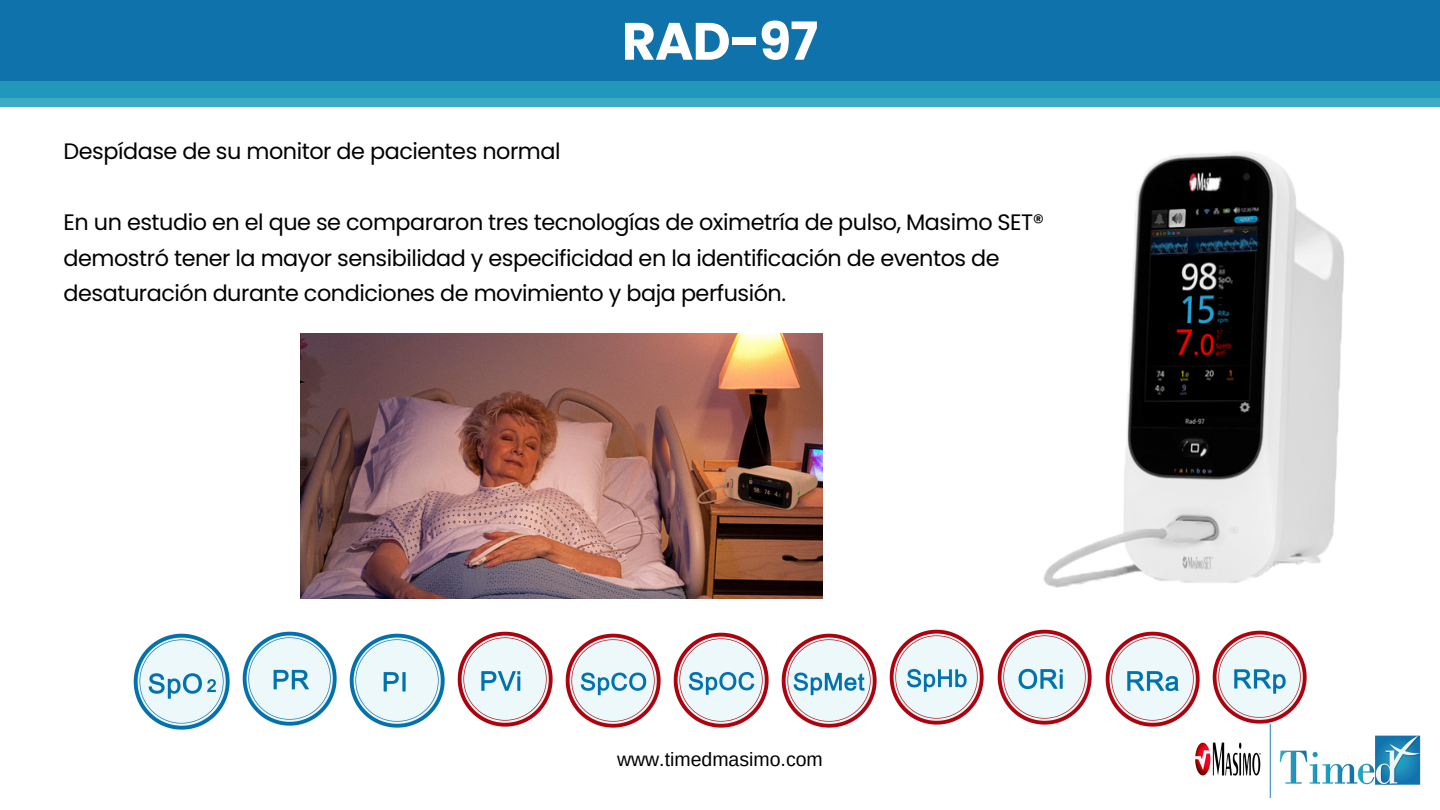
<style>
.page{position:relative;width:1440px;height:810px;background:#fff}
.page>*{position:absolute;margin:0;border:0;box-sizing:border-box;transform-origin:0 0}
.t1{font:700 52.5px "Poppins";color:#fff}
.t2{font:22.35px/35.5px "Poppins";letter-spacing:-.02em;color:#000}
.t3{font:19.5px "Arimo";color:#000}
</style>
<div class="page">
<div style="left:0;top:90px;width:1440px;height:16px;background:#3dabc5"></div>
<div style="left:0;top:81px;width:1440px;height:17px;background:#2197bb"></div>
<div style="left:0;top:0;width:1440px;height:81px;background:#0f72ab"></div>
<img style="left:1043px;top:152px;width:301px;height:436px">
<img style="left:1269px;top:724px;width:152px;height:74px">
<hr style="left:1270px;top:722px;width:1px;height:76px;background:#1e83b3">
<img style="left:1195px;top:742px;width:65px;height:34px">
<img style="left:674px;top:633px;width:94px;height:94px">
<img style="left:782px;top:633px;width:94px;height:95px">
<img style="left:1105px;top:632px;width:95px;height:94px">
<img style="left:566px;top:633px;width:94px;height:95px">
<img style="left:997px;top:630px;width:95px;height:94px">
<img style="left:889px;top:630px;width:95px;height:94px">
<img style="left:1213px;top:630px;width:93px;height:94px">
<img style="left:458px;top:632px;width:94px;height:94px">
<img style="left:134px;top:633px;width:95px;height:96px">
<img style="left:243px;top:632px;width:93px;height:93px">
<img style="left:350px;top:633px;width:94px;height:95px">
<img style="left:300px;top:333px;width:522px;height:266px">
<p class="t2" style="left:64px;top:133px;width:498px">Despídase de su monitor de pacientes normal</p>
<h1 class="t1" style="left:622px;top:5px;width:198px">RAD-97</h1>
<p class="t2" style="left:64px;top:204px;width:982px">En un estudio en el que se compararon tres tecnologías de oximetría de pulso, Masimo SET® demostró tener la mayor sensibilidad y especificidad en la identificación de eventos de desaturación durante condiciones de movimiento y baja perfusión.</p>
<p class="t3" style="left:617px;top:748px;width:207px">www.timedmasimo.com</p>
</div>
